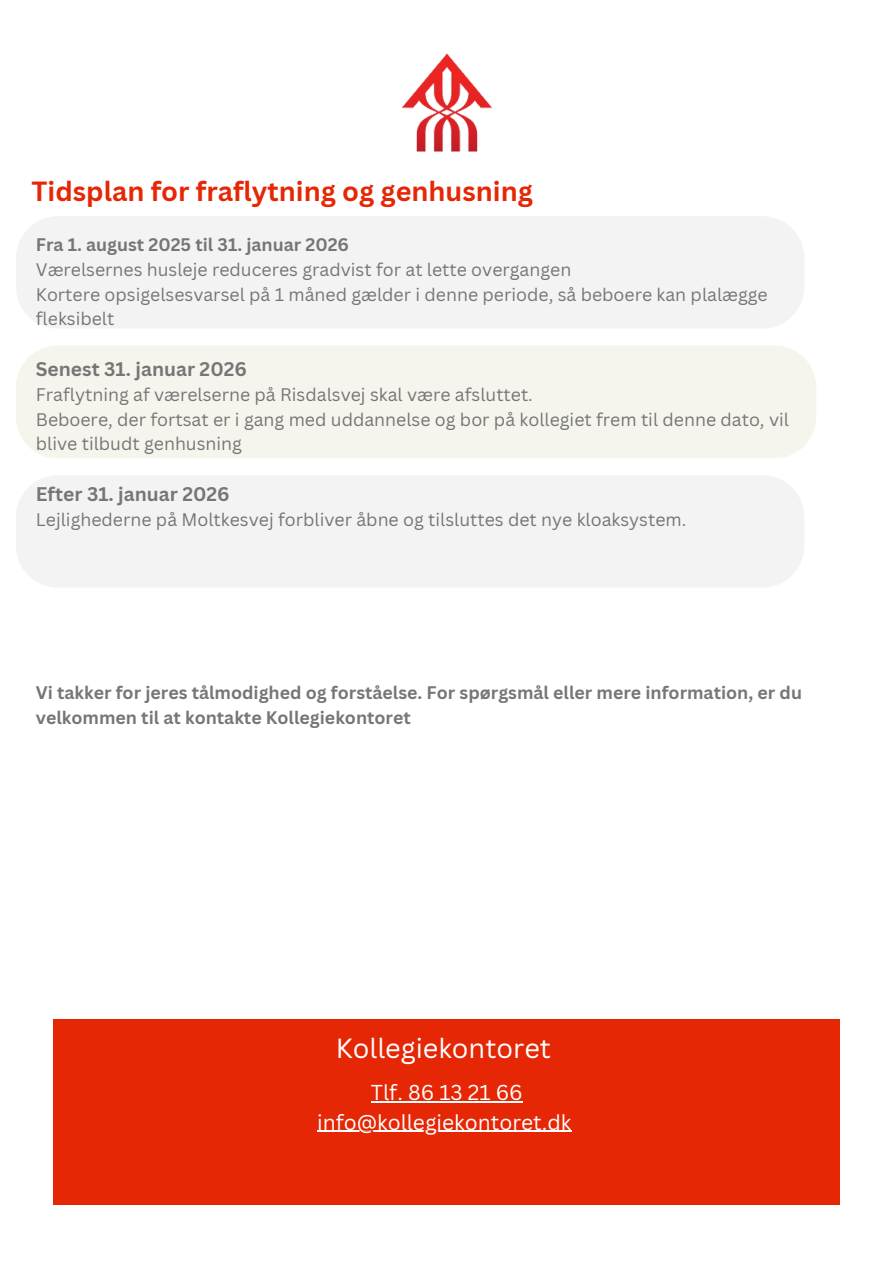
<style>
.page{position:relative;width:894px;height:1264px;background:#fff}
.page>*{position:absolute;margin:0;border:0;box-sizing:border-box;transform-origin:0 0}
.t1{font:700 27px "Canva Sans";color:#e62705}
.t2{font:27px "Canva Sans";color:#fff}
.t3{font:21px/29.2px "Canva Sans";color:#fff;text-align:center}
.t4{font:700 19.2px "Canva Sans";color:#767676}
.t5{font:17.7px "Canva Sans";color:#767676}
.t6{font:700 17.7px/24.8px "Canva Sans";color:#767676}
</style>
<div class="page">
<img style="left:401px;top:53px;width:92px;height:99px">
<div style="left:54px;top:1019px;width:785px;height:185px;background:#e62705"></div>
<div style="left:16px;top:346px;width:800px;height:112px;background:#f5f4ed"></div>
<div style="left:16px;top:217px;width:788px;height:111px;background:#f3f3f4"></div>
<div style="left:16px;top:476px;width:788px;height:111px;background:#f3f3f4"></div>
<hr style="left:371px;top:1101px;width:151px;height:1px;background:#fff">
<hr style="left:317px;top:1130px;width:254px;height:1px;background:#fff">
<h4 class="t1" style="left:32px;top:172px;width:502px">Tidsplan for fraflytning og genhusning</h4>
<h1 class="t6" style="left:36px;top:232px;width:314px">Fra 1. august 2025 til 31. januar 2026</h1>
<p class="t5" style="left:36px;top:257px;width:537px">Værelsernes husleje reduceres gradvist for at lette overgangen</p>
<p class="t5" style="left:36px;top:282px;width:733px">Kortere opsigelsesvarsel på 1 måned gælder i denne periode, så beboere kan plalægge</p>
<p class="t5" style="left:36px;top:306px;width:80px">fleksibelt</p>
<p class="t4" style="left:36px;top:355px;width:212px">Senest 31. januar 2026</p>
<p class="t5" style="left:36px;top:382px;width:498px">Fraflytning af værelserne på Risdalsvej skal være afsluttet.</p>
<p class="t5" style="left:36px;top:407px;width:754px">Beboere, der fortsat er i gang med uddannelse og bor på kollegiet frem til denne dato, vil</p>
<p class="t5" style="left:36px;top:431px;width:208px">blive tilbudt genhusning</p>
<p class="t4" style="left:36px;top:480px;width:195px">Efter 31. januar 2026</p>
<p class="t5" style="left:36px;top:507px;width:652px">Lejlighederne på Moltkesvej forbliver åbne og tilsluttes det nye kloaksystem.</p>
<p class="t6" style="left:36px;top:680px;width:767px">Vi takker for jeres tålmodighed og forståelse. For spørgsmål eller mere information, er du velkommen til at kontakte Kollegiekontoret</p>
<h2 class="t2" style="left:336px;top:1029px;width:217px">Kollegiekontoret</h2>
<h3 class="t3" style="left:317px;top:1077px;width:256px">Tlf. 86 13 21 66 info@kollegiekontoret.dk</h3>
</div>
